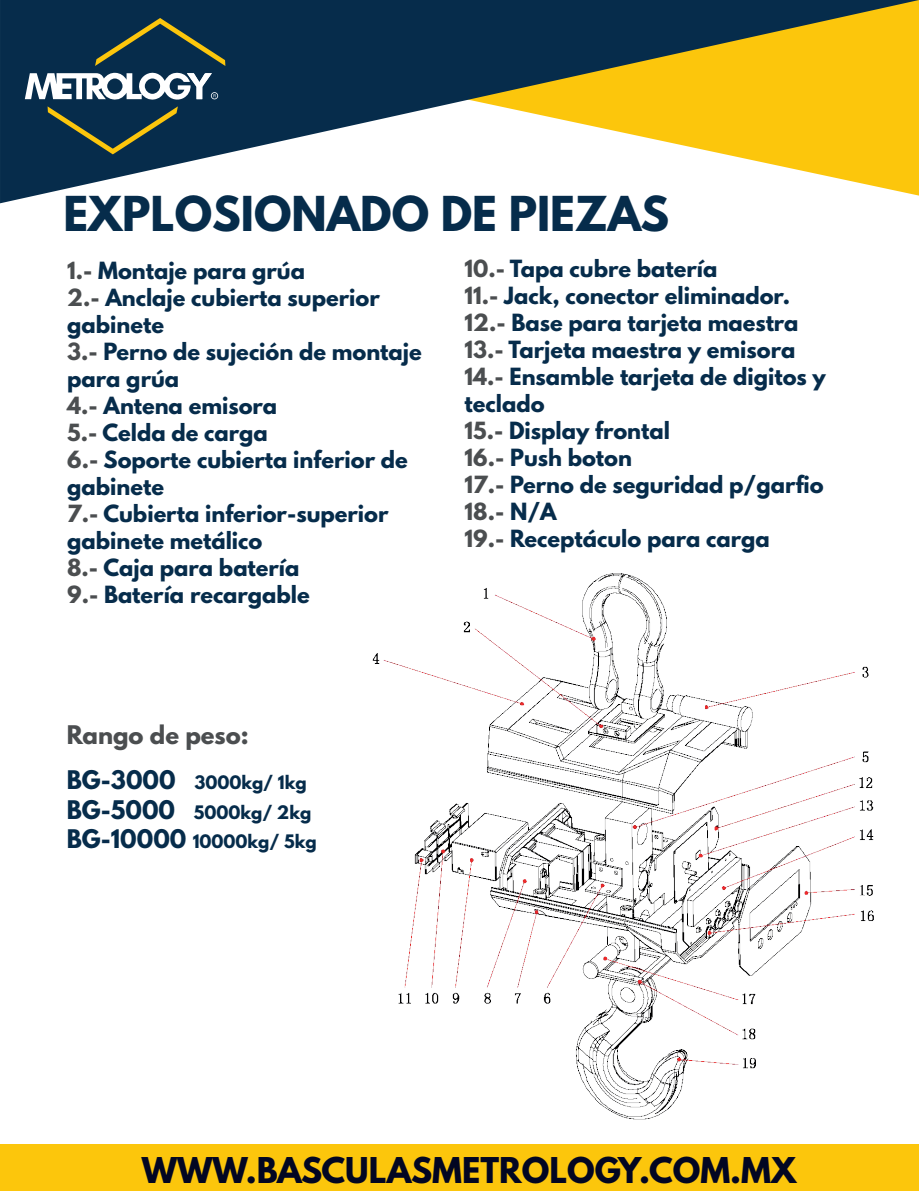
<style>
.page{position:relative;width:919px;height:1191px;background:#fff}
.page>*{position:absolute;margin:0;border:0;box-sizing:border-box;transform-origin:0 0}
.t1{font:700 42.6px "League Spartan";color:#062c4b}
.t2{font:700 31.5px "League Spartan";color:#020622}
.t3{font:700 22.8px "League Spartan";color:#4b4e50}
.t4{font:700 21px/27px "League Spartan";color:#062c4b}
.t5{font:700 16.5px/29.8px "League Spartan";color:#062c4b}
.s1{color:#4b4e50}
.s2{font-size:22.8px}
</style>
<div class="page">
<div style="left:0;top:1145px;width:918px;height:46px;background:#fcc60c"></div>
<svg style="left:0;top:0;width:918px;height:203px"></svg>
<svg style="left:95px;top:18px;width:130px;height:48px;background:#233e43"></svg>
<svg style="left:25px;top:72px;width:193px;height:82px"></svg>
<img style="left:372px;top:573px;width:502px;height:547px">
<h1 class="t1" style="left:63px;top:181px;width:607px">EXPLOSIONADO DE PIEZAS</h1>
<p class="t4" style="left:67px;top:256px;width:356px"><span class="s1">1.-</span> Montaje para grúa<br><span class="s1">2.-</span> Anclaje cubierta superior gabinete<br><span class="s1">3.-</span> Perno de sujeción de montaje para grúa<br><span class="s1">4.-</span> Antena emisora<br><span class="s1">5.-</span> Celda de carga<br><span class="s1">6.-</span> Soporte cubierta inferior de gabinete<br><span class="s1">7.-</span> Cubierta inferior-superior gabinete metálico<br><span class="s1">8.-</span> Caja para batería<br><span class="s1">9.-</span> Batería recargable</p>
<p class="t4" style="left:464px;top:254px;width:362px"><span class="s1">10.-</span> Tapa cubre batería<br><span class="s1">11.-</span> Jack, conector eliminador.<br><span class="s1">12.-</span> Base para tarjeta maestra<br><span class="s1">13.-</span> Tarjeta maestra y emisora<br><span class="s1">14.-</span> Ensamble tarjeta de digitos y teclado<br><span class="s1">15.-</span> Display frontal<br><span class="s1">16.-</span> Push boton<br><span class="s1">17.-</span> Perno de seguridad p/garfio<br><span class="s1">18.-</span> N/A<br><span class="s1">19.-</span> Receptáculo para carga</p>
<p class="t3" style="left:67px;top:717px;width:183px">Rango de peso:</p>
<p class="t5" style="left:67px;top:767px;width:251px"><span class="s2">BG-3000</span> 3000kg/ 1kg<br><span class="s2">BG-5000</span> 5000kg/ 2kg<br><span class="s2">BG-10000</span> 10000kg/ 5kg</p>
<h2 class="t2" style="left:142px;top:1145px;width:655px">WWW.BASCULASMETROLOGY.COM.MX</h2>
</div>
